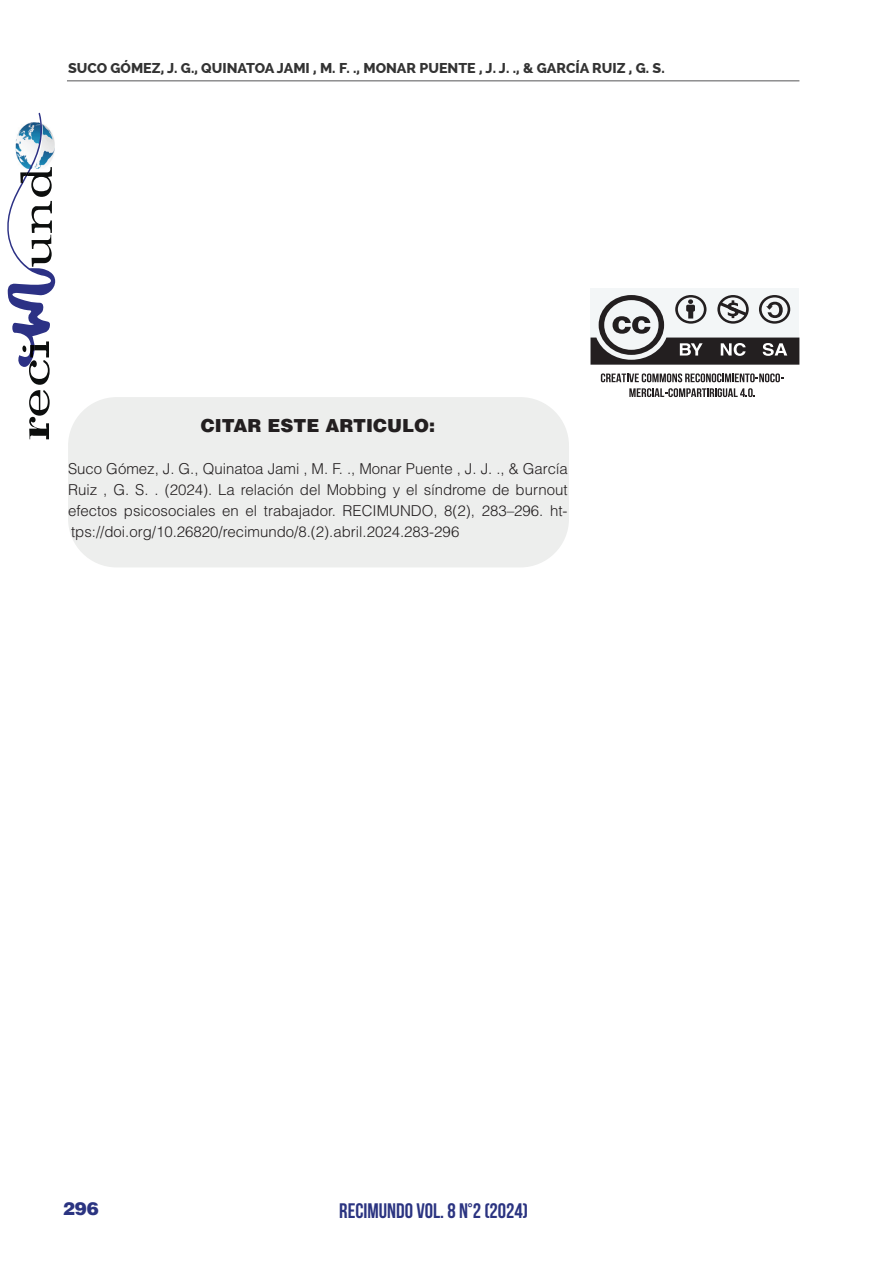
<style>
.page{position:relative;width:893px;height:1263px;background:#fff}
.page>*{position:absolute;margin:0;border:0;box-sizing:border-box;transform-origin:0 0}
.t1{font:700 21px "Bebas Neue";color:#2b3481}
.t2{font:900 18px "Helvetica LT Std";color:#231f20}
.t3{font:900 18px "Helvetica LT Std";color:#2b3481}
.t4{font:300 15px/21px "Helvetica LT Std";color:#231f20;text-align:justify}
.t5{font:800 14.25px "Raleway";color:#333}
</style>
<div class="page">
<hr style="left:67px;top:80px;width:732px;height:1px;background:#545557">
<svg style="left:7px;top:113px;width:48px;height:326px"></svg>
<svg style="left:601px;top:373px;width:182px;height:9px"></svg>
<svg style="left:629px;top:388px;width:126px;height:9px"></svg>
<div style="left:590px;top:288px;width:209px;height:77px;background:#f3f6f7"></div>
<svg style="left:590px;top:295px;width:209px;height:70px"></svg>
<div style="left:68px;top:397px;width:501px;height:170px;background:#edeeed;border-radius:49px"></div>
<p class="t5" style="left:68px;top:60px;width:598px">SUCO GÓMEZ, J. G., QUINATOA JAMI , M. F. ., MONAR PUENTE , J. J. ., &amp; GARCÍA RUIZ , G. S.</p>
<p class="t2" style="left:201px;top:413px;width:236px">CITAR ESTE ARTICULO:</p>
<p class="t4" style="left:68px;top:458px;width:501px">Suco Gómez, J. G., Quinatoa Jami , M. F. ., Monar Puente , J. J. ., &amp; García Ruiz , G. S. . (2024). La relación del Mobbing y el síndrome de burnout efectos psicosociales en el trabajador. RECIMUNDO, 8(2), 283–296. ht&shy;tps://doi.org/10.26820/recimundo/8.(2).abril.2024.283-296</p>
<p class="t3" style="left:63px;top:1197px;width:38px">296</p>
<h1 class="t1" style="left:339px;top:1199px;width:190px">RECIMUNDO VOL. 8 N°2 (2024)</h1>
</div>
